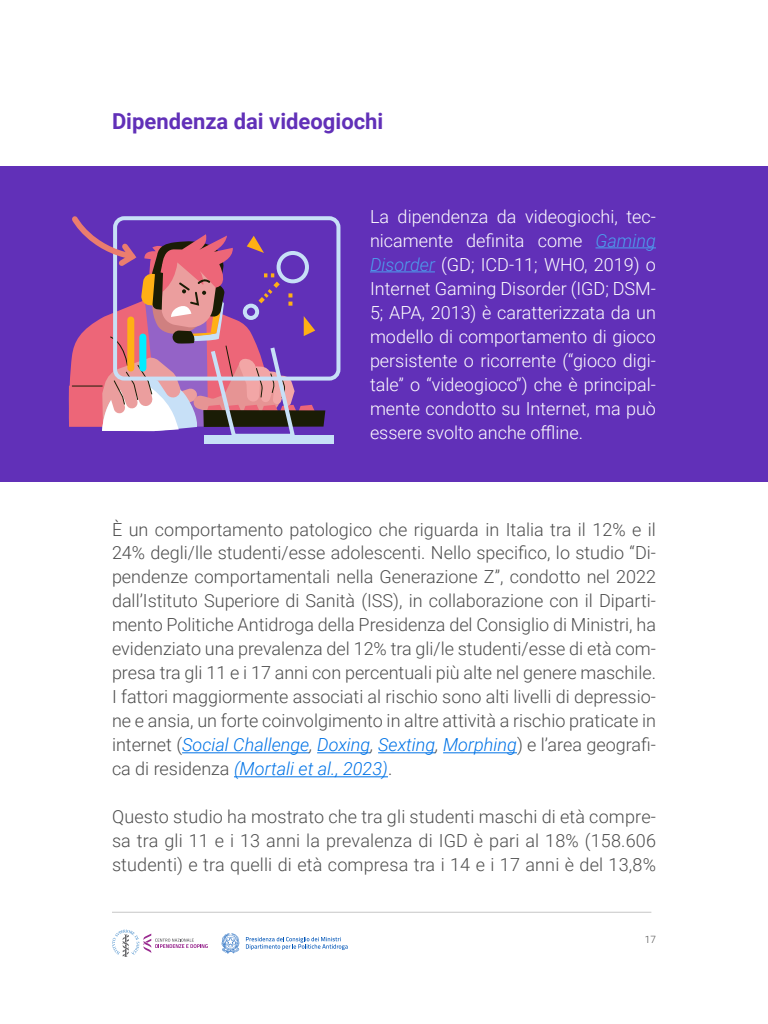
<style>
.page{position:relative;width:768px;height:1024px;background:#fff}
.page>*{position:absolute;margin:0;border:0;box-sizing:border-box;transform-origin:0 0}
.t1{font:700 22px "Roboto";color:#6130b8}
.t2{font:300 18px/24px "Roboto";color:#4d4d4d;text-align:justify}
.t3{font:300 18px/24px "Roboto";color:#fff;text-align:justify}
.t4{font:300 10px "Roboto";color:#4d4d4d}
.s1{font-style:italic;color:#4d9ded}
.s2{font-style:italic;color:#0073e6}
.s3{font-style:italic}
</style>
<div class="page">
<hr style="left:112px;top:912px;width:539px;height:1px;background:#c6c6c6">
<svg style="left:222px;top:933px;width:18px;height:21px"></svg>
<svg style="left:246px;top:937px;width:102px;height:13px"></svg>
<svg style="left:112px;top:930px;width:96px;height:27px"></svg>
<div style="left:0;top:166px;width:768px;height:316px;background:#6130b8"></div>
<hr style="left:182px;top:752px;width:127px;height:1px;background:#0073e6">
<hr style="left:317px;top:752px;width:53px;height:1px;background:#0073e6">
<hr style="left:378px;top:752px;width:57px;height:1px;background:#0073e6">
<hr style="left:443px;top:752px;width:74px;height:1px;background:#0073e6">
<hr style="left:234px;top:776px;width:154px;height:1px;background:#0073e6">
<hr style="left:596px;top:247px;width:60px;height:1px;background:#4d9ded">
<hr style="left:370px;top:271px;width:65px;height:1px;background:#4d9ded">
<svg style="left:111px;top:214px;width:231px;height:226px;background:#734fc3"></svg>
<div style="left:204px;top:436px;width:130px;height:8px;background:#c7e0f7"></div>
<svg style="left:68px;top:213px;width:257px;height:218px;background:#9b62a2"></svg>
<p class="t1" style="left:112px;top:105px;width:273px">Dipendenza dai videogiochi</p>
<p class="t3" style="left:370px;top:204px;width:288px">La dipendenza da videogiochi, tec&shy;nicamente definita come <span class="s1">Gaming Disorder</span> (GD; ICD-11; WHO, 2019) o Internet Gaming Disorder (IGD; DSM-5; APA, 2013) è caratterizzata da un modello di comportamento di gioco persistente o ricorrente (“gioco digi&shy;tale” o “videogioco”) che è principal&shy;mente condotto su Internet, ma può essere svolto anche offline.</p>
<p class="t2" style="left:112px;top:516px;width:546px">È un comportamento patologico che riguarda in Italia tra il 12% e il 24% degli/lle studenti/esse adolescenti. Nello specifico, lo studio “Di&shy;pendenze comportamentali nella Generazione Z”, condotto nel 2022 dall’Istituto Superiore di Sanità (ISS), in collaborazione con il Diparti&shy;mento Politiche Antidroga della Presidenza del Consiglio di Ministri, ha evidenziato una prevalenza del 12% tra gli/le studenti/esse di età com&shy;presa tra gli 11 e i 17 anni con percentuali più alte nel genere maschile.<br>I fattori maggiormente associati al rischio sono alti livelli di depressio&shy;ne e ansia, un forte coinvolgimento in altre attività a rischio praticate in internet (<span class="s2">Social Challenge</span><span class="s3">,</span> <span class="s2">Doxing</span><span class="s3">,</span> <span class="s2">Sexting</span><span class="s3">,</span> <span class="s2">Morphing</span>) e l’area geografi&shy;ca di residenza <span class="s2">(Mortali et al., 2023)</span>.</p>
<p class="t2" style="left:112px;top:804px;width:546px">Questo studio ha mostrato che tra gli studenti maschi di età compre&shy;sa tra gli 11 e i 13 anni la prevalenza di IGD è pari al 18% (158.606 studenti) e tra quelli di età compresa tra i 14 e i 17 anni è del 13,8%</p>
<p class="t4" style="left:645px;top:932px;width:13px">17</p>
</div>
